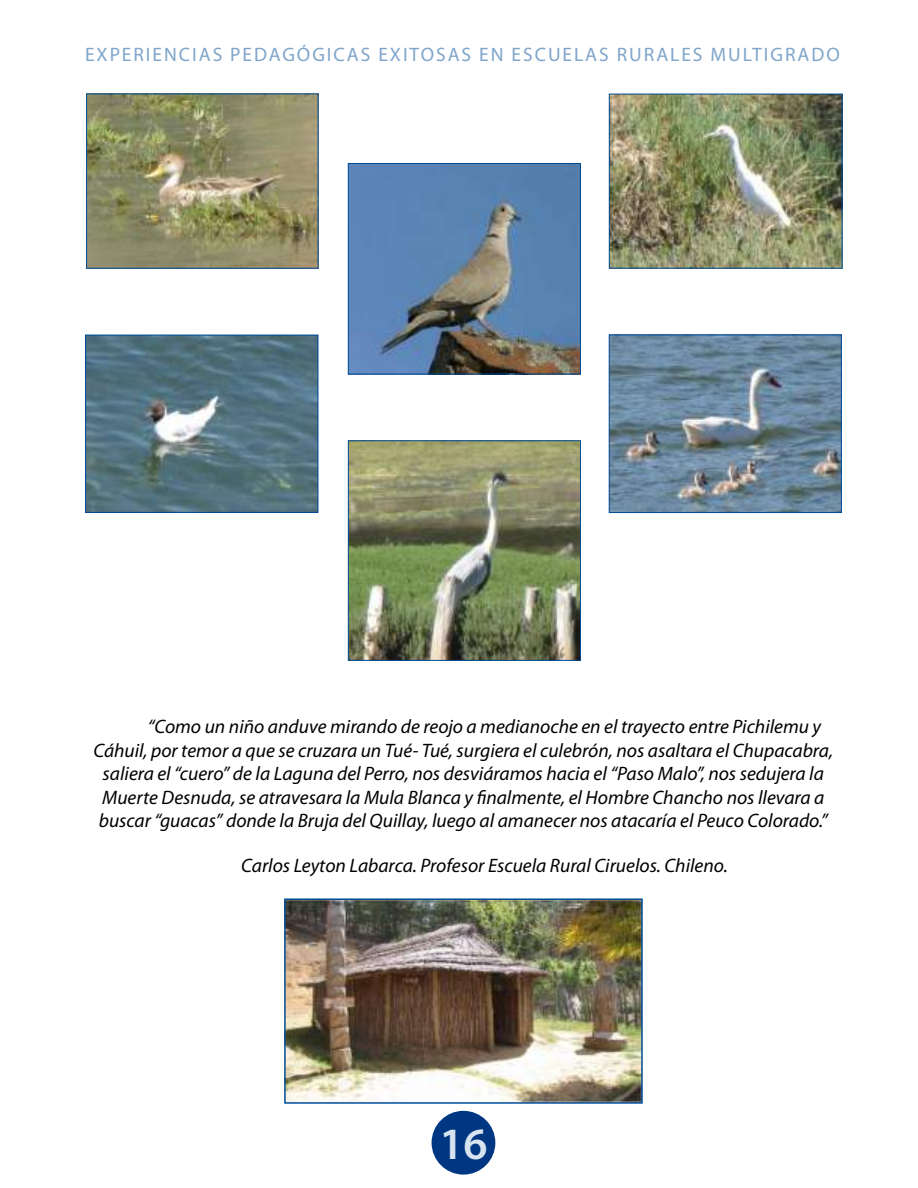
<style>
.page{position:relative;width:918px;height:1188px;background:#fff}
.page>*{position:absolute;margin:0;border:0;box-sizing:border-box;transform-origin:0 0}
.t1{font:600 45px "Myriad Pro";color:#d8e4ef}
.t2{font:italic 19.5px "Myriad Pro";color:#000}
.t3{font:19.5px "Myriad Pro";letter-spacing:.1em;color:#7fa5cb}
</style>
<div class="page">
<div style="left:432px;top:1111px;width:63px;height:64px;background:#003782;border-radius:50%"></div>
<img style="left:287px;top:901px;width:353px;height:200px">
<div style="left:284px;top:898px;width:359px;height:206px;border:2px solid #004b98"></div>
<img style="left:611px;top:96px;width:230px;height:171px">
<div style="left:609px;top:94px;width:234px;height:175px;border:1px solid #004b98"></div>
<img style="left:611px;top:337px;width:229px;height:174px">
<div style="left:609px;top:335px;width:233px;height:178px;border:1px solid #004b98"></div>
<img style="left:87px;top:337px;width:229px;height:174px">
<div style="left:85px;top:335px;width:233px;height:178px;border:1px solid #004b98"></div>
<img style="left:350px;top:442px;width:229px;height:217px">
<div style="left:348px;top:440px;width:233px;height:221px;border:1px solid #004b98"></div>
<img style="left:88px;top:96px;width:228px;height:171px">
<div style="left:86px;top:94px;width:232px;height:175px;border:1px solid #004b98"></div>
<img style="left:350px;top:165px;width:229px;height:207px">
<div style="left:348px;top:163px;width:233px;height:211px;border:1px solid #004b98"></div>
<p class="t3" style="left:85px;top:43px;width:756px">EXPERIENCIAS PEDAGÓGICAS EXITOSAS EN ESCUELAS RURALES MULTIGRADO</p>
<p class="t2" style="left:148px;top:715px;width:675px">“Como un niño anduve mirando de reojo a medianoche en el trayecto entre Pichilemu y</p>
<p class="t2" style="left:93px;top:738px;width:741px">Cáhuil, por temor a que se cruzara un Tué- Tué, surgiera el culebrón, nos asaltara el Chupacabra,</p>
<p class="t2" style="left:103px;top:762px;width:723px">saliera el “cuero” de la Laguna del Perro, nos desviáramos hacia el “Paso Malo”, nos sedujera la</p>
<p class="t2" style="left:102px;top:785px;width:724px">Muerte Desnuda, se atravesara la Mula Blanca y finalmente, el Hombre Chancho nos llevara a</p>
<p class="t2" style="left:99px;top:808px;width:730px">buscar “guacas” donde la Bruja del Quillay, luego al amanecer nos atacaría el Peuco Colorado.”</p>
<p class="t2" style="left:241px;top:853px;width:488px">Carlos Leyton Labarca. Profesor Escuela Rural Ciruelos. Chileno.</p>
<h1 class="t1" style="left:439px;top:1115px;width:50px">16</h1>
</div>
